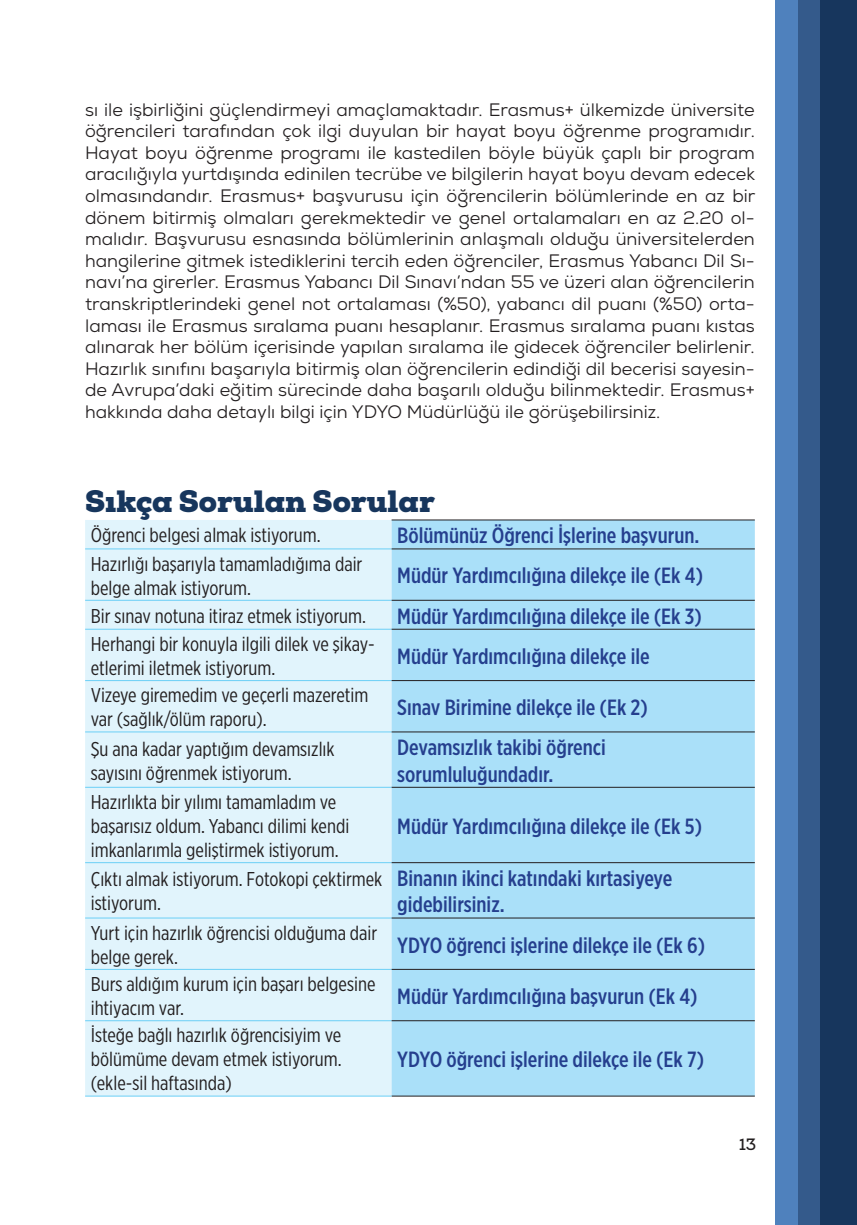
<style>
.page{position:relative;width:857px;height:1225px;background:#fff}
.page>*{position:absolute;margin:0;border:0;box-sizing:border-box;transform-origin:0 0}
.t1{font:900 30px "Nexa Slab";color:#17365d}
.t2{font:500 22px/26.4px "Gotham X Narrow";color:#253f8e}
.t3{font:20px/24px "Gotham X Narrow";color:#231f20}
.t4{font:18px/21.6px "Nexa";color:#231f20;text-align:justify}
.t5{font:700 16px "Nexa Slab";color:#231f20}
</style>
<div class="page">
<div style="left:797px;top:0;width:22px;height:1225px;background:#345a8b"></div>
<div style="left:819px;top:0;width:37px;height:1225px;background:#17365d"></div>
<div style="left:774px;top:0;width:23px;height:1225px;background:#4f81bd"></div>
<div style="left:85px;top:520px;width:306px;height:575px;background:#e1f4fc"></div>
<div style="left:391px;top:520px;width:363px;height:575px;background:#aae0f9"></div>
<hr style="left:85px;top:548px;width:306px;height:1px;background:#6bcff6">
<hr style="left:85px;top:600px;width:306px;height:1px;background:#6bcff6">
<hr style="left:85px;top:629px;width:306px;height:1px;background:#6bcff6">
<hr style="left:85px;top:680px;width:306px;height:1px;background:#6bcff6">
<hr style="left:85px;top:731px;width:306px;height:1px;background:#6bcff6">
<hr style="left:85px;top:787px;width:306px;height:1px;background:#6bcff6">
<hr style="left:85px;top:862px;width:306px;height:1px;background:#6bcff6">
<hr style="left:85px;top:917px;width:306px;height:1px;background:#6bcff6">
<hr style="left:85px;top:969px;width:306px;height:1px;background:#6bcff6">
<hr style="left:85px;top:1020px;width:306px;height:1px;background:#6bcff6">
<hr style="left:391px;top:548px;width:363px;height:1px;background:#231f20">
<hr style="left:391px;top:600px;width:363px;height:1px;background:#231f20">
<hr style="left:391px;top:629px;width:363px;height:1px;background:#231f20">
<hr style="left:391px;top:680px;width:363px;height:1px;background:#231f20">
<hr style="left:391px;top:731px;width:363px;height:1px;background:#231f20">
<hr style="left:391px;top:787px;width:363px;height:1px;background:#231f20">
<hr style="left:391px;top:862px;width:363px;height:1px;background:#231f20">
<hr style="left:391px;top:917px;width:363px;height:1px;background:#231f20">
<hr style="left:391px;top:969px;width:363px;height:1px;background:#231f20">
<hr style="left:391px;top:1020px;width:363px;height:1px;background:#231f20">
<hr style="left:391px;top:519px;width:363px;height:1px;background:#231f20">
<hr style="left:391px;top:1095px;width:363px;height:1px;background:#231f20">
<hr style="left:85px;top:1095px;width:306px;height:1px;background:#6bcff6">
<p class="t4" style="left:85px;top:99px;width:671px">sı ile işbirliğini güçlendirmeyi amaçlamaktadır. Erasmus+ ülkemizde üniversite öğrencileri tarafından çok ilgi duyulan bir hayat boyu öğrenme programıdır.<br>Hayat boyu öğrenme programı ile kastedilen böyle büyük çaplı bir program aracılığıyla yurtdışında edinilen tecrübe ve bilgilerin hayat boyu devam edecek olmasındandır. Erasmus+ başvurusu için öğrencilerin bölümlerinde en az bir dönem bitirmiş olmaları gerekmektedir ve genel ortalamaları en az 2.20 ol&shy;malıdır. Başvurusu esnasında bölümlerinin anlaşmalı olduğu üniversitelerden hangilerine gitmek istediklerini tercih eden öğrenciler, Erasmus Yabancı Dil Sı&shy;navı’na girerler. Erasmus Yabancı Dil Sınavı’ndan 55 ve üzeri alan öğrencilerin transkriptlerindeki genel not ortalaması (%50), yabancı dil puanı (%50) orta&shy;laması ile Erasmus sıralama puanı hesaplanır. Erasmus sıralama puanı kıstas alınarak her bölüm içerisinde yapılan sıralama ile gidecek öğrenciler belirlenir.<br>Hazırlık sınıfını başarıyla bitirmiş olan öğrencilerin edindiği dil becerisi sayesin&shy;de Avrupa’daki eğitim sürecinde daha başarılı olduğu bilinmektedir. Erasmus+ hakkında daha detaylı bilgi için YDYO Müdürlüğü ile görüşebilirsiniz.</p>
<h1 class="t1" style="left:85px;top:482px;width:351px">Sıkça Sorulan Sorular</h1>
<p class="t3" style="left:91px;top:523px;width:231px">Öğrenci belgesi almak istiyorum.</p>
<p class="t2" style="left:397px;top:522px;width:303px">Bölümünüz Öğrenci İşlerine başvurun.</p>
<p class="t3" style="left:91px;top:551px;width:273px">Hazırlığı başarıyla tamamladığıma dair belge almak istiyorum.</p>
<p class="t2" style="left:397px;top:562px;width:307px">Müdür Yardımcılığına dilekçe ile (Ek 4)</p>
<p class="t3" style="left:91px;top:603px;width:277px">Bir sınav notuna itiraz etmek istiyorum.</p>
<p class="t2" style="left:397px;top:602px;width:306px">Müdür Yardımcılığına dilekçe ile (Ek 3)</p>
<p class="t3" style="left:91px;top:631px;width:285px">Herhangi bir konuyla ilgili dilek ve şikay&shy;etlerimi iletmek istiyorum.</p>
<p class="t2" style="left:397px;top:642px;width:254px">Müdür Yardımcılığına dilekçe ile</p>
<p class="t3" style="left:91px;top:683px;width:279px">Vizeye giremedim ve geçerli mazeretim var (sağlık/ölüm raporu).</p>
<p class="t2" style="left:397px;top:694px;width:252px">Sınav Birimine dilekçe ile (Ek 2)</p>
<p class="t3" style="left:91px;top:736px;width:245px">Şu ana kadar yaptığım devamsızlık sayısını öğrenmek istiyorum.</p>
<p class="t2" style="left:397px;top:734px;width:210px">Devamsızlık takibi öğrenci sorumluluğundadır.</p>
<p class="t3" style="left:91px;top:789px;width:260px">Hazırlıkta bir yılımı tamamladım ve başarısız oldum. Yabancı dilimi kendi imkanlarımla geliştirmek istiyorum.</p>
<p class="t2" style="left:397px;top:812px;width:306px">Müdür Yardımcılığına dilekçe ile (Ek 5)</p>
<p class="t3" style="left:91px;top:867px;width:293px">Çıktı almak istiyorum. Fotokopi çektirmek istiyorum.</p>
<p class="t2" style="left:397px;top:864px;width:276px">Binanın ikinci katındaki kırtasiyeye gidebilirsiniz.</p>
<p class="t3" style="left:91px;top:920px;width:288px">Yurt için hazırlık öğrencisi olduğuma dair belge gerek.</p>
<p class="t2" style="left:397px;top:931px;width:309px">YDYO öğrenci işlerine dilekçe ile (Ek 6)</p>
<p class="t3" style="left:91px;top:971px;width:286px">Burs aldığım kurum için başarı belgesine ihtiyacım var.</p>
<p class="t2" style="left:397px;top:982px;width:302px">Müdür Yardımcılığına başvurun (Ek 4)</p>
<p class="t3" style="left:91px;top:1023px;width:252px;text-align:justify">İsteğe bağlı hazırlık öğrencisiyim ve bölümüme devam etmek istiyorum. (ekle-sil haftasında)</p>
<p class="t2" style="left:397px;top:1046px;width:308px">YDYO öğrenci işlerine dilekçe ile (Ek 7)</p>
<p class="t5" style="left:738px;top:1134px;width:19px">13</p>
</div>
